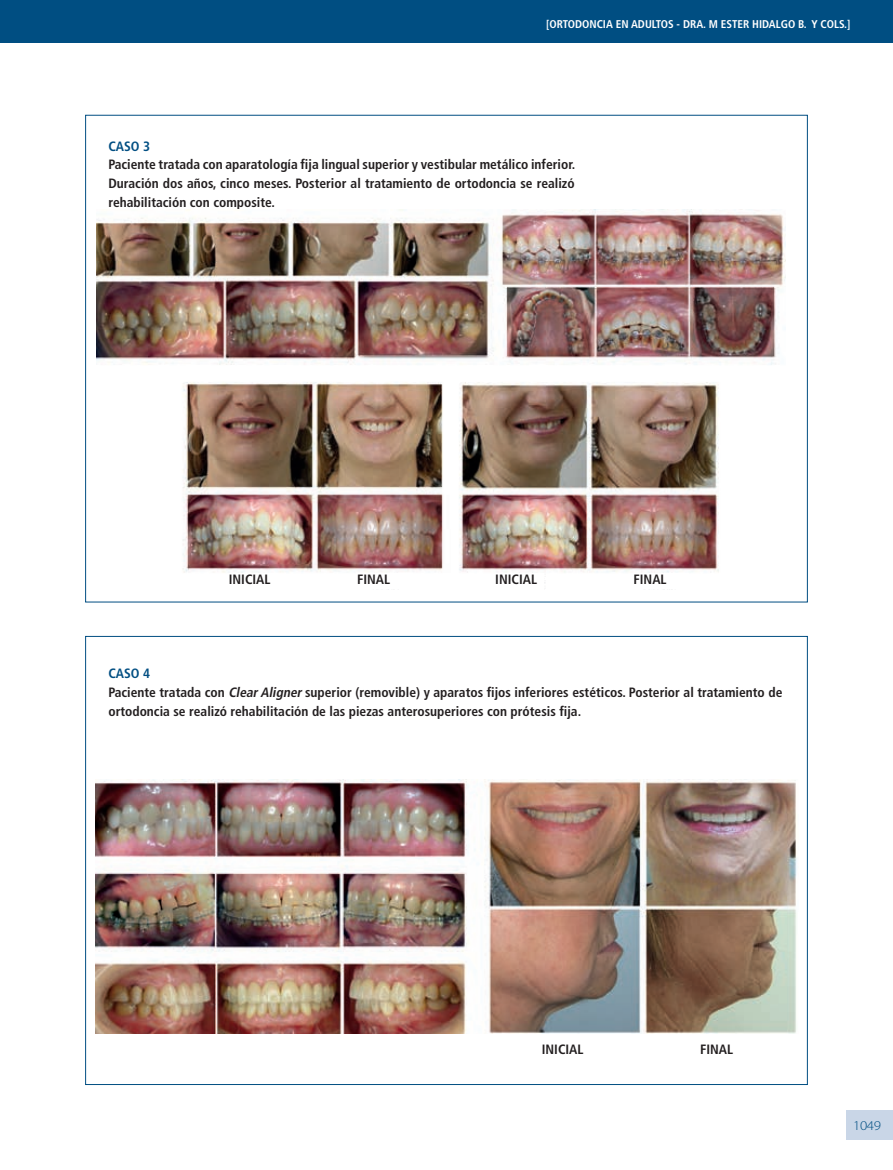
<style>
.page{position:relative;width:893px;height:1170px;background:#fff}
.page>*{position:absolute;margin:0;border:0;box-sizing:border-box;transform-origin:0 0}
.t1{font:700 condensed 13.5px/18.8px "Frutiger";color:#231f20;text-align:justify}
.t2{font:700 condensed 13.5px "Frutiger";color:#004e82}
.t3{font:300 13.5px "Myriad Pro";color:#004e82;scale:1.1 1}
.t4{font:700 condensed 11.25px "Frutiger";color:#fff}
.s1{color:#004e82}
.s2{font-style:italic}
</style>
<div class="page">
<div style="left:846px;top:1110px;width:47px;height:30px;background:#c9d6e7"></div>
<div style="left:0;top:0;width:893px;height:43px;background:#004e82"></div>
<img style="left:97px;top:209px;width:688px;height:381px">
<img style="left:96px;top:779px;width:701px;height:254px">
<div style="left:229px;top:573px;width:49px;height:16px;background:#fff"></div>
<div style="left:495px;top:573px;width:49px;height:16px;background:#fff"></div>
<div style="left:357px;top:573px;width:55px;height:16px;background:#fff"></div>
<div style="left:634px;top:573px;width:55px;height:16px;background:#fff"></div>
<p class="t4" style="left:546px;top:17px;width:187px">[ORTODONCIA EN ADULTOS - Dra. M Ester</p>
<p class="t4" style="left:752px;top:17px;width:14px">Hidalgo</p>
<p class="t4" style="left:798px;top:17px;width:30px">B. y cols</p>
<p class="t4" style="left:844px;top:17px;width:8px">.]</p>
<p class="t2" style="left:108px;top:138px;width:43px">CASO 3</p>
<p class="t1" style="left:108px;top:155px;width:468px">Paciente tratada con aparatología fija lingual superior y vestibular metálico inferior.<br>Duración dos años, cinco meses. Posterior al tratamiento de ortodoncia se realizó rehabilitación con composite.</p>
<p class="t1" style="left:229px;top:569px;width:43px">INICIAL</p>
<p class="t1" style="left:357px;top:569px;width:34px">FINAL</p>
<p class="t1" style="left:495px;top:569px;width:43px">INICIAL</p>
<p class="t1" style="left:634px;top:569px;width:34px">FINAL</p>
<p class="t1" style="left:108px;top:664px;width:675px;text-align:left"><span class="s1">CASO 4<br></span>Paciente tratada con <span class="s2">ClearAligner</span>superior (removible) y aparatos fijos inferiores estéticos. Posterior al tratamiento de ortodoncia se realizó rehabilitación de las piezas anterosuperiores con prótesis fija.</p>
<p class="t1" style="left:542px;top:1039px;width:43px">INICIAL</p>
<p class="t1" style="left:700px;top:1039px;width:34px">FINAL</p>
<p class="t3" style="left:853px;top:1117px;width:27px">1049</p>
</div>
